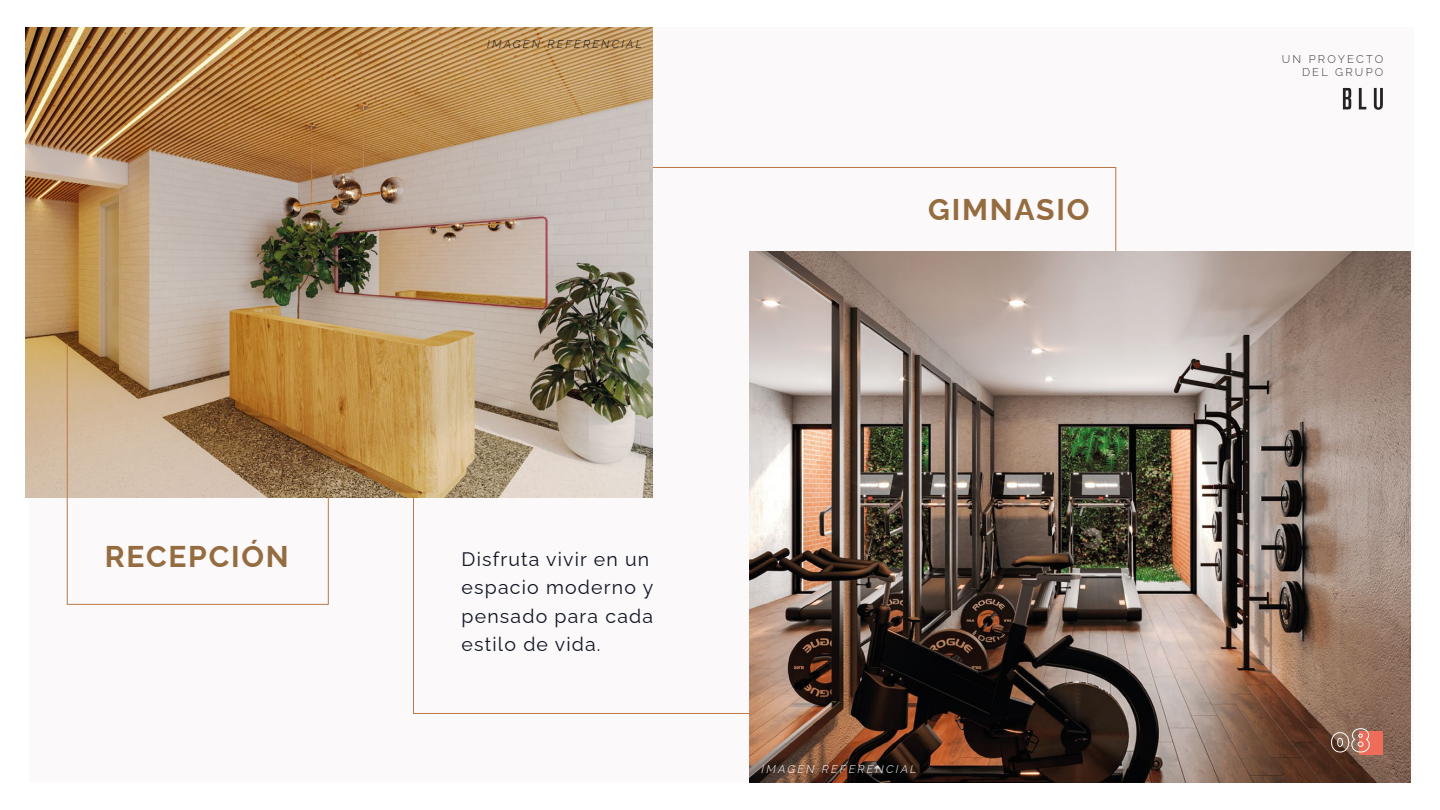
<style>
.page{position:relative;width:1440px;height:810px;background:#fff}
.page>*{position:absolute;margin:0;border:0;box-sizing:border-box;transform-origin:0 0}
.t1{font:700 30px "Raleway";letter-spacing:.06em;color:#956c40}
.t2{font:19.5px/28.5px "Raleway";letter-spacing:.06em;color:#101523}
.t3{font:300 11.25px/12.8px "Raleway";letter-spacing:.2em;color:#3a3a41;text-align:right}
.t4{font:italic 300 11.25px "Raleway";letter-spacing:.2em;color:#191615}
.t5{font:italic 300 11.25px "Raleway";letter-spacing:.2em;color:#fff}
</style>
<div class="page">
<div style="left:30px;top:28px;width:1384px;height:754px;background:#fbf9fa"></div>
<svg style="left:1343px;top:88px;width:8px;height:21px"></svg>
<svg style="left:1359px;top:88px;width:7px;height:21px"></svg>
<svg style="left:1374px;top:88px;width:9px;height:22px"></svg>
<img style="left:26px;top:28px;width:626px;height:469px">
<svg style="left:67px;top:343px;width:262px;height:262px"></svg>
<img style="left:750px;top:252px;width:660px;height:530px">
<div style="left:1359px;top:731px;width:24px;height:23px;background:#ed6c5a"></div>
<svg style="left:1331px;top:728px;width:39px;height:25px"></svg>
<h1 class="t1" style="left:105px;top:532px;width:186px">RECEPCIÓN</h1>
<p class="t4" style="left:487px;top:35px;width:156px">IMAGEN REFERENCIAL</p>
<h1 class="t1" style="left:928px;top:185px;width:163px">GIMNASIO</h1>
<p class="t2" style="left:462px;top:542px;width:193px">Disfruta vivir en un espacio moderno y pensado para cada estilo de vida.</p>
<p class="t5" style="left:762px;top:760px;width:156px">IMAGEN REFERENCIAL</p>
<p class="t3" style="left:1282px;top:51px;width:103px">UN PROYECTO<br>DEL GRUPO</p>
</div>
